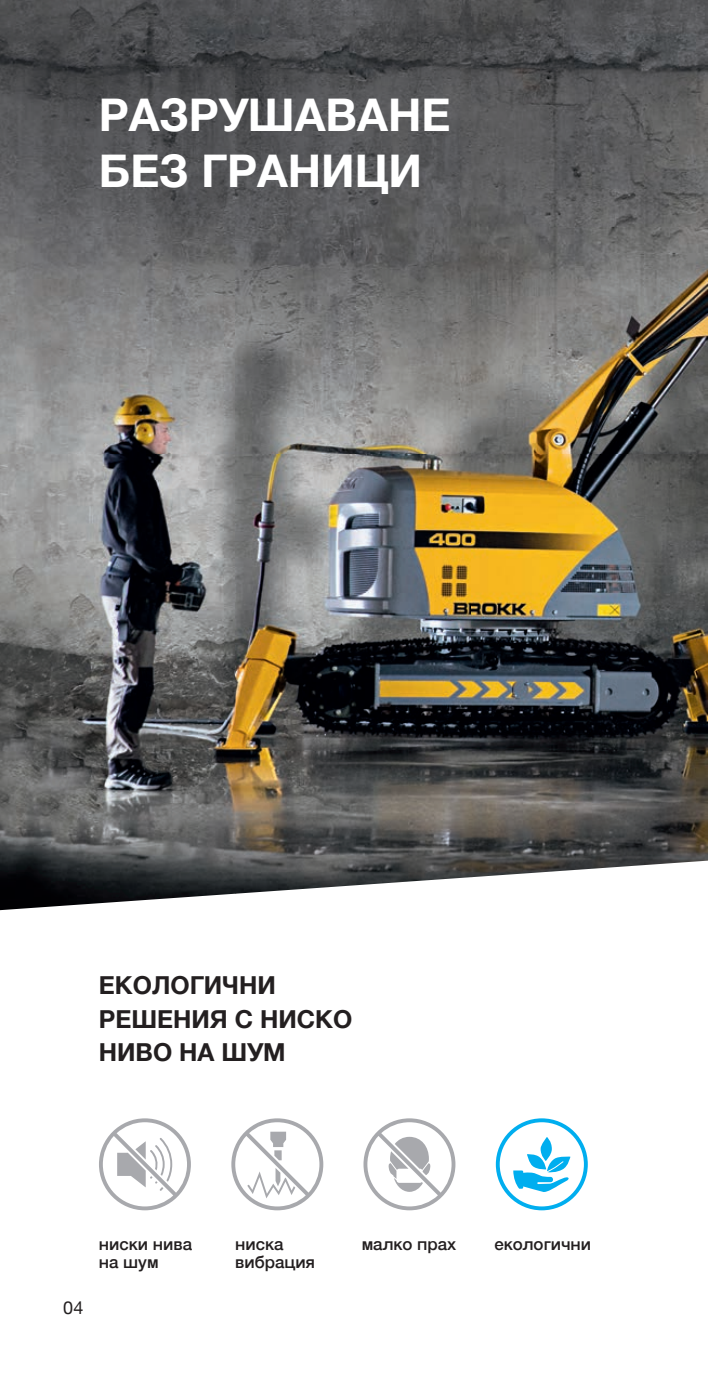
<style>
.page{position:relative;width:708px;height:1378px;background:#fff}
.page>*{position:absolute;margin:0;border:0;box-sizing:border-box;transform-origin:0 0}
.t1{font:700 45px/56.2px "Helvetica Neue";color:#fff}
.t2{font:700 24.75px/33.8px "Helvetica Neue";color:#231f20}
.t3{font:18px "Helvetica Neue";color:#231f20}
.t4{font:500 16.88px/18px "Helvetica Neue";color:#231f20}
</style>
<div class="page">
<img style="left:0;top:0;width:708px;height:682px">
<img style="left:0;top:682px;width:236px;height:228px">
<img style="left:236px;top:682px;width:236px;height:211px">
<img style="left:472px;top:682px;width:236px;height:195px">
<svg style="left:99px;top:1118px;width:92px;height:92px"></svg>
<svg style="left:231px;top:1118px;width:92px;height:92px"></svg>
<svg style="left:363px;top:1118px;width:92px;height:92px"></svg>
<svg style="left:496px;top:1118px;width:92px;height:92px"></svg>
<h1 class="t1" style="left:99px;top:88px;width:353px">РАЗРУШАВАНЕ<br>БЕЗ ГРАНИЦИ</h1>
<h2 class="t2" style="left:99px;top:969px;width:255px">ЕКОЛОГИЧНИ<br>РЕШЕНИЯ С НИСКО<br>НИВО НА ШУМ</h2>
<p class="t3" style="left:63px;top:1294px;width:22px">04</p>
<p class="t4" style="left:99px;top:1233px;width:95px">ниски нива на шум</p>
<p class="t4" style="left:235px;top:1233px;width:81px">ниска вибрация</p>
<p class="t4" style="left:362px;top:1233px;width:96px">малко прах</p>
<p class="t4" style="left:494px;top:1233px;width:98px">екологични</p>
</div>
